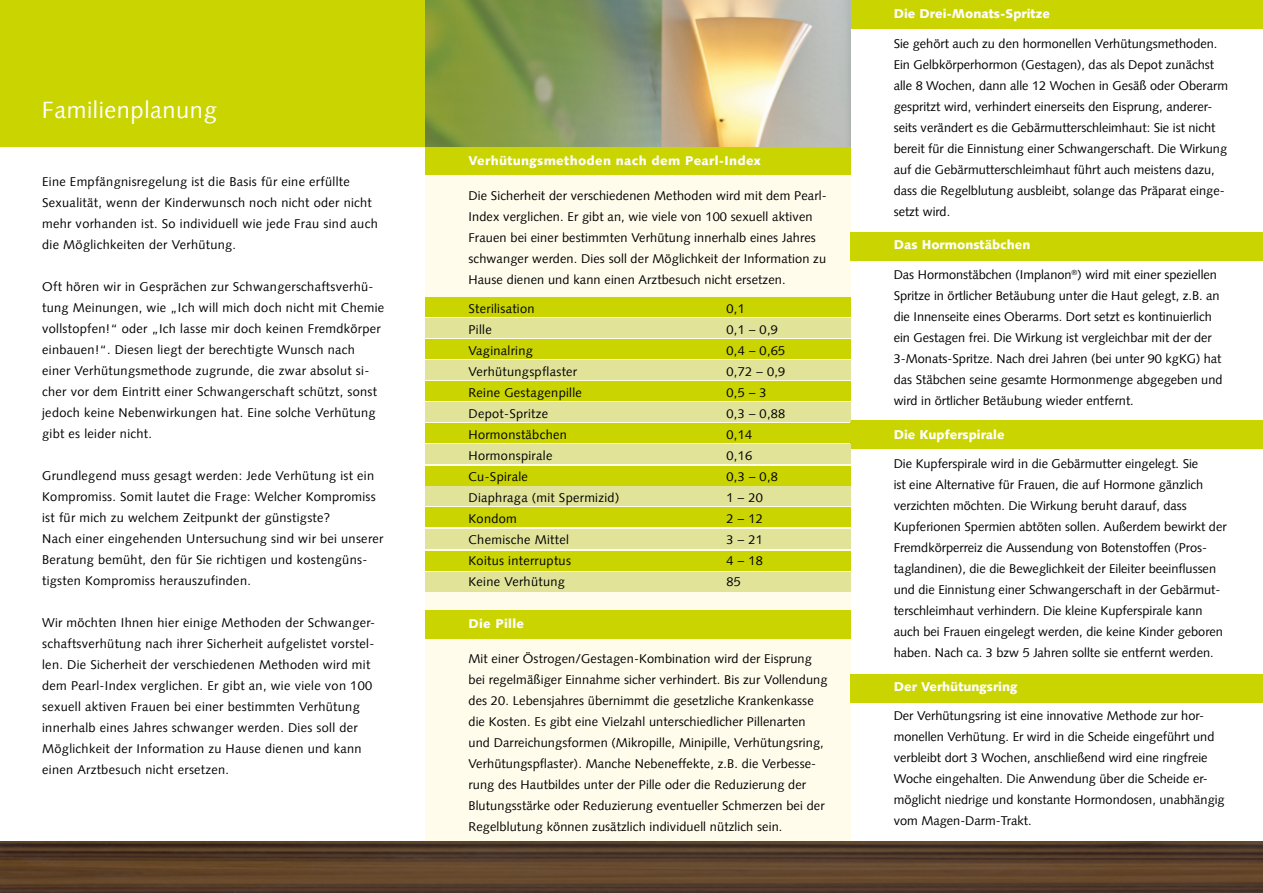
<style>
.page{position:relative;width:1263px;height:893px;background:#fff}
.page>*{position:absolute;margin:0;border:0;box-sizing:border-box;transform-origin:0 0}
.t1{font:23.55px "Syntax LT";letter-spacing:.025em;color:#fff}
.t2{font:12.75px/21px "Syntax LT";letter-spacing:.01em;color:#000}
.t3{font:900 12.75px "Syntax LT Std";color:#fff}
.t4{font:900 12.75px "Syntax LT Std";letter-spacing:.025em;color:#fff}
</style>
<div class="page">
<div style="left:425px;top:146px;width:425px;height:747px;background:#fffcec"></div>
<div style="left:850px;top:232px;width:413px;height:28px;background:#cad400"></div>
<div style="left:850px;top:421px;width:413px;height:28px;background:#cad400"></div>
<div style="left:425px;top:146px;width:425px;height:29px;background:#cad400"></div>
<div style="left:425px;top:298px;width:425px;height:19px;background:#cad400"></div>
<div style="left:425px;top:319px;width:425px;height:19px;background:#e0e398"></div>
<div style="left:425px;top:340px;width:425px;height:19px;background:#cad400"></div>
<div style="left:425px;top:360px;width:425px;height:20px;background:#e0e398"></div>
<div style="left:425px;top:382px;width:425px;height:19px;background:#cad400"></div>
<div style="left:425px;top:403px;width:425px;height:19px;background:#e0e398"></div>
<div style="left:425px;top:424px;width:425px;height:19px;background:#cad400"></div>
<div style="left:425px;top:445px;width:425px;height:19px;background:#e0e398"></div>
<div style="left:425px;top:530px;width:425px;height:19px;background:#e0e398"></div>
<div style="left:425px;top:466px;width:425px;height:19px;background:#cad400"></div>
<div style="left:425px;top:551px;width:425px;height:19px;background:#cad400"></div>
<div style="left:425px;top:487px;width:425px;height:19px;background:#e0e398"></div>
<div style="left:425px;top:572px;width:425px;height:19px;background:#e0e398"></div>
<div style="left:425px;top:508px;width:425px;height:19px;background:#cad400"></div>
<div style="left:425px;top:610px;width:425px;height:29px;background:#cad400"></div>
<div style="left:850px;top:674px;width:413px;height:28px;background:#cad400"></div>
<div style="left:850px;top:0;width:413px;height:28px;background:#cad400"></div>
<img style="left:0;top:842px;width:1263px;height:51px">
<div style="left:0;top:0;width:425px;height:146px;background:#cad400"></div>
<img style="left:425px;top:0;width:425px;height:147px">
<h1 class="t1" style="left:42px;top:96px;width:176px">Familienplanung</h1>
<p class="t2" style="left:42px;top:171px;width:337px">Eine Empfängnisregelung ist die Basis für eine erfüllte Sexualität, wenn der Kinderwunsch noch nicht oder nicht mehr vorhanden ist. So individuell wie jede Frau sind auch die Möglichkeiten der Verhütung.</p>
<p class="t2" style="left:42px;top:276px;width:344px">Oft hören wir in Gesprächen zur Schwangerschaftsverhü&shy;tung Meinungen, wie „Ich will mich doch nicht mit Chemie vollstopfen!“ oder „Ich lasse mir doch keinen Fremdkörper einbauen!“. Diesen liegt der berechtigte Wunsch nach einer Verhütungsmethode zugrunde, die zwar absolut si&shy;cher vor dem Eintritt einer Schwangerschaft schützt, sonst jedoch keine Nebenwirkungen hat. Eine solche Verhütung gibt es leider nicht.</p>
<p class="t2" style="left:42px;top:465px;width:343px">Grundlegend muss gesagt werden: Jede Verhütung ist ein Kompromiss. Somit lautet die Frage: Welcher Kompromiss ist für mich zu welchem Zeitpunkt der günstigste?<br>Nach einer eingehenden Untersuchung sind wir bei unserer Beratung bemüht, den für Sie richtigen und kostengüns&shy;tigsten Kompromiss herauszufinden.</p>
<p class="t2" style="left:42px;top:612px;width:335px">Wir möchten Ihnen hier einige Methoden der Schwanger&shy;schaftsverhütung nach ihrer Sicherheit aufgelistet vorstel&shy;len. Die Sicherheit der verschiedenen Methoden wird mit dem Pearl-Index verglichen. Er gibt an, wie viele von 100 sexuell aktiven Frauen bei einer bestimmten Verhütung innerhalb eines Jahres schwanger werden. Dies soll der Möglichkeit der Information zu Hause dienen und kann einen Arztbesuch nicht ersetzen.</p>
<p class="t4" style="left:468px;top:153px;width:294px">Verhütungsmethoden nach dem Pearl-Index</p>
<p class="t2" style="left:468px;top:185px;width:360px">Die Sicherheit der verschiedenen Methoden wird mit dem Pearl-Index verglichen. Er gibt an, wie viele von 100 sexuell aktiven Frauen bei einer bestimmten Verhütung innerhalb eines Jahres schwanger werden. Dies soll der Möglichkeit der Information zu Hause dienen und kann einen Arztbesuch nicht ersetzen.</p>
<p class="t2" style="left:468px;top:298px;width:68px">Sterilisation</p>
<p class="t2" style="left:726px;top:298px;width:20px">0,1</p>
<p class="t2" style="left:468px;top:319px;width:25px">Pille</p>
<p class="t2" style="left:726px;top:319px;width:53px">0,1 – 0,9</p>
<p class="t2" style="left:468px;top:340px;width:66px">Vaginalring</p>
<p class="t2" style="left:726px;top:340px;width:60px">0,4 – 0,65</p>
<p class="t2" style="left:468px;top:361px;width:110px">Verhütungspflaster</p>
<p class="t2" style="left:726px;top:361px;width:60px">0,72 – 0,9</p>
<p class="t2" style="left:468px;top:382px;width:115px">Reine Gestagenpille</p>
<p class="t2" style="left:726px;top:382px;width:42px">0,5 – 3</p>
<p class="t2" style="left:468px;top:403px;width:81px">Depot-Spritze</p>
<p class="t2" style="left:726px;top:403px;width:60px">0,3 – 0,88</p>
<p class="t2" style="left:468px;top:424px;width:100px">Hormonstäbchen</p>
<p class="t2" style="left:726px;top:424px;width:27px">0,14</p>
<p class="t2" style="left:468px;top:445px;width:85px">Hormonspirale</p>
<p class="t2" style="left:726px;top:445px;width:27px">0,16</p>
<p class="t2" style="left:468px;top:466px;width:61px">Cu-Spirale</p>
<p class="t2" style="left:726px;top:466px;width:53px">0,3 – 0,8</p>
<p class="t2" style="left:468px;top:487px;width:152px">Diaphraga (mit Spermizid)</p>
<p class="t2" style="left:726px;top:487px;width:38px">1 – 20</p>
<p class="t2" style="left:468px;top:508px;width:50px">Kondom</p>
<p class="t2" style="left:726px;top:508px;width:38px">2 – 12</p>
<p class="t2" style="left:468px;top:529px;width:102px">Chemische Mittel</p>
<p class="t2" style="left:726px;top:529px;width:38px">3 – 21</p>
<p class="t2" style="left:468px;top:550px;width:104px">Koitus interruptus</p>
<p class="t2" style="left:726px;top:550px;width:38px">4 – 18</p>
<p class="t2" style="left:468px;top:571px;width:98px">Keine Verhütung</p>
<p class="t2" style="left:726px;top:571px;width:16px">85</p>
<p class="t4" style="left:468px;top:616px;width:57px">Die Pille</p>
<p class="t2" style="left:468px;top:648px;width:361px">Mit einer Östrogen/Gestagen-Kombination wird der Eisprung bei regelmäßiger Einnahme sicher verhindert. Bis zur Vollendung des 20. Lebensjahres übernimmt die gesetzliche Krankenkasse die Kosten. Es gibt eine Vielzahl unterschiedlicher Pillenarten und Darreichungsformen (Mikropille, Minipille, Verhütungsring, Verhütungspflaster). Manche Nebeneffekte, z.B. die Verbesse&shy;rung des Hautbildes unter der Pille oder die Reduzierung der Blutungsstärke oder Reduzierung eventueller Schmerzen bei der Regelblutung können zusätzlich individuell nützlich sein.</p>
<p class="t3" style="left:894px;top:6px;width:158px">Die Drei-Monats-Spritze</p>
<p class="t2" style="left:894px;top:33px;width:336px">Sie gehört auch zu den hormonellen Verhütungsmethoden.<br>Ein Gelbkörperhormon (Gestagen), das als Depot zunächst alle 8 Wochen, dann alle 12 Wochen in Gesäß oder Oberarm gespritzt wird, verhindert einerseits den Eisprung, anderer&shy;seits verändert es die Gebärmutterschleimhaut: Sie ist nicht bereit für die Einnistung einer Schwangerschaft. Die Wirkung auf die Gebärmutterschleimhaut führt auch meistens dazu, dass die Regelblutung ausbleibt, solange das Präparat einge&shy;setzt wird.</p>
<p class="t3" style="left:894px;top:237px;width:138px">Das Hormonstäbchen</p>
<p class="t2" style="left:894px;top:264px;width:330px">Das Hormonstäbchen (Implanon<sup>®</sup>) wird mit einer speziellen Spritze in örtlicher Betäubung unter die Haut gelegt, z.B. an die Innenseite eines Oberarms. Dort setzt es kontinuierlich ein Gestagen frei. Die Wirkung ist vergleichbar mit der der 3-Monats-Spritze. Nach drei Jahren (bei unter 90 kgKG) hat das Stäbchen seine gesamte Hormonmenge abgegeben und wird in örtlicher Betäubung wieder entfernt.</p>
<p class="t3" style="left:894px;top:427px;width:112px">Die Kupferspirale</p>
<p class="t2" style="left:894px;top:453px;width:334px">Die Kupferspirale wird in die Gebärmutter eingelegt. Sie<br>ist eine Alternative für Frauen, die auf Hormone gänzlich verzichten möchten. Die Wirkung beruht darauf, dass Kupferionen Spermien abtöten sollen. Außerdem bewirkt der Fremdkörperreiz die Aussendung von Botenstoffen (Pros&shy;taglandinen), die die Beweglichkeit der Eileiter beeinflussen und die Einnistung einer Schwangerschaft in der Gebärmut&shy;terschleimhaut verhindern. Die kleine Kupferspirale kann auch bei Frauen eingelegt werden, die keine Kinder geboren haben. Nach ca. 3 bzw 5 Jahren sollte sie entfernt werden.</p>
<p class="t3" style="left:894px;top:679px;width:125px">Der Verhütungsring</p>
<p class="t2" style="left:894px;top:705px;width:332px">Der Verhütungsring ist eine innovative Methode zur hor&shy;monellen Verhütung. Er wird in die Scheide eingeführt und verbleibt dort 3 Wochen, anschließend wird eine ringfreie Woche eingehalten. Die Anwendung über die Scheide er&shy;möglicht niedrige und konstante Hormondosen, unabhängig vom Magen-Darm-Trakt.</p>
</div>
